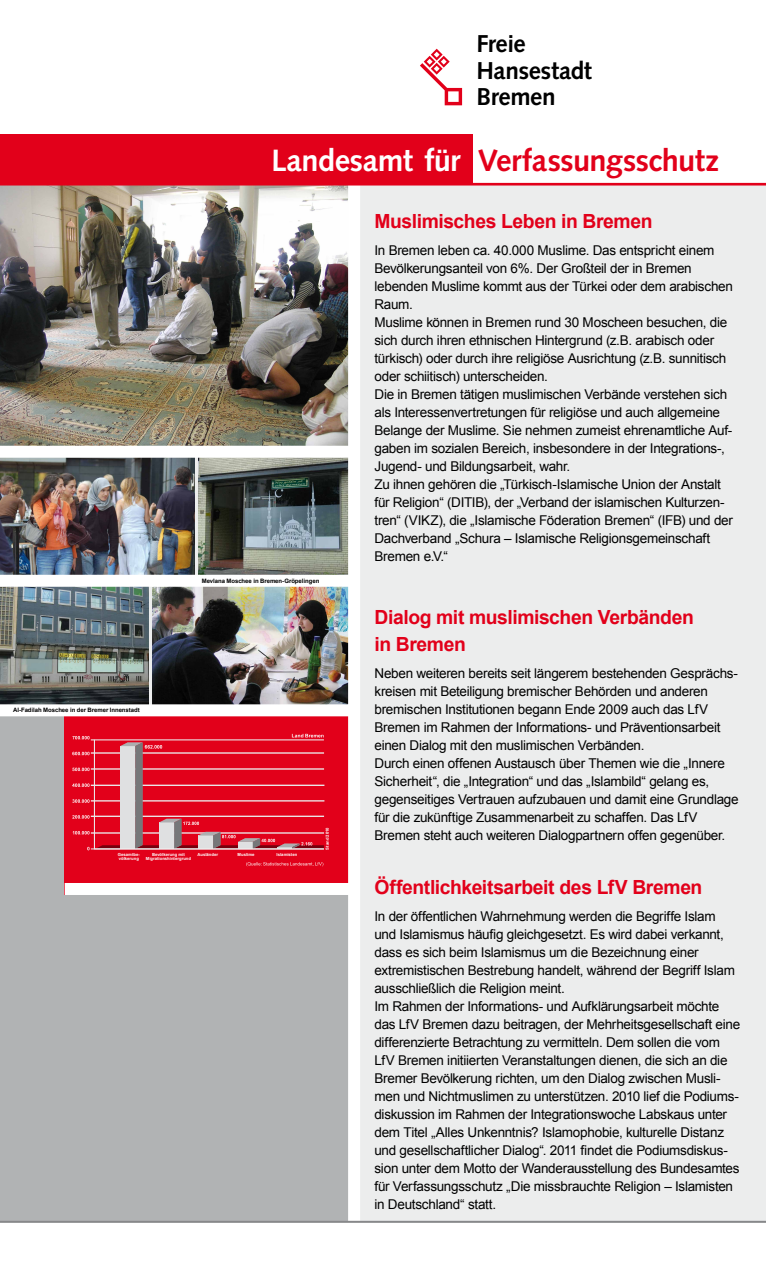
<style>
.page{position:relative;width:766px;height:1276px;background:#fff}
.page>*{position:absolute;margin:0;border:0;box-sizing:border-box;transform-origin:0 0}
.t1{font:700 30.81px "Syntax";letter-spacing:-.015em;color:#e2001a}
.t2{font:700 24.42px/26.6px "Syntax";letter-spacing:-.015em;color:#000}
.t3{font:700 19.5px/27px "Arial";letter-spacing:-.02em;color:#e2001a}
.t4{font:13.5px/18px "Arial";letter-spacing:-.02em;color:#000}
.t5{font:700 6px "Arial";letter-spacing:-.005em;color:#000}
.t6{font:700 4.2px/4.5px "Arial";letter-spacing:.005em;color:#fff}
.s1{color:#fff}
</style>
<div class="page">
<div style="left:0;top:185px;width:765px;height:1037px;background:#eceded"></div>
<div style="left:0;top:713px;width:356px;height:508px;background:#b1b3b4"></div>
<div style="left:65px;top:715px;width:285px;height:180px;background:#e2001a"></div>
<img style="left:199px;top:458px;width:149px;height:117px">
<img style="left:0;top:458px;width:194px;height:117px">
<img style="left:0;top:185px;width:348px;height:261px">
<img style="left:0;top:587px;width:148px;height:117px">
<img style="left:152px;top:587px;width:196px;height:117px">
<div style="left:0;top:135px;width:472px;height:49px;background:#e2001a"></div>
<div style="left:348px;top:184px;width:12px;height:1055px;background:#fff"></div>
<div style="left:0;top:575px;width:356px;height:12px;background:#fff"></div>
<div style="left:0;top:704px;width:356px;height:12px;background:#fff"></div>
<div style="left:65px;top:883px;width:289px;height:12px;background:#fff"></div>
<div style="left:0;top:446px;width:356px;height:12px;background:#fff"></div>
<svg style="left:420px;top:49px;width:42px;height:56px"></svg>
<hr style="left:0;top:1220px;width:765px;height:2px;background:#87888a">
<hr style="left:0;top:183px;width:765px;height:2px;background:#e2001a">
<svg style="left:246px;top:862px;width:77px;height:4px"></svg>
<svg style="left:72px;top:734px;width:252px;height:116px"></svg>
<hr style="left:91px;top:848px;width:233px;height:1px;background:#eceded">
<h2 class="t2" style="left:476px;top:31px;width:117px">Freie<br>Hansestadt<br>Bremen</h2>
<h1 class="t1" style="left:271px;top:142px;width:449px"><span class="s1">Landesamt für</span> Verfassungsschutz</h1>
<p class="t5" style="left:13px;top:706px;width:128px">Al-Fadilah Moschee in der Bremer Innenstadt</p>
<p class="t5" style="left:202px;top:577px;width:119px">Mevlana Moschee in Bremen-Gröpelingen</p>
<p class="t6" style="left:325px;top:849px;width:24px;rotate:-90deg">Stand 2010</p>
<p class="t6" style="left:118px;top:852px;width:24px">Gesamtbe&shy;völkerung</p>
<p class="t6" style="left:197px;top:852px;width:22px">Ausländer</p>
<p class="t6" style="left:237px;top:852px;width:18px">Muslime</p>
<p class="t6" style="left:276px;top:852px;width:22px">Islamisten</p>
<p class="t6" style="left:146px;top:852px;width:47px;text-align:center">Bevölkerung mit<br>Migrationshintergrund</p>
<h3 class="t3" style="left:374px;top:208px;width:279px">Muslimisches Leben in Bremen</h3>
<p class="t4" style="left:374px;top:241px;width:360px">In Bremen leben ca. 40.000 Muslime. Das entspricht einem Bevölkerungsanteil von 6%. Der Großteil der in Bremen lebenden Muslime kommt aus der Türkei oder dem arabischen Raum.<br>Muslime können in Bremen rund 30 Moscheen besuchen, die sich durch ihren ethnischen Hintergrund (z.B. arabisch oder türkisch) oder durch ihre religiöse Ausrichtung (z.B. sunnitisch oder schiitisch) unterscheiden.<br>Die in Bremen tätigen muslimischen Verbände verstehen sich als Interessenvertretungen für religiöse und auch allgemeine Belange der Muslime. Sie nehmen zumeist ehrenamtliche Auf&shy;gaben im sozialen Bereich, insbesondere in der Integrations-, Jugend- und Bildungsarbeit, wahr.<br>Zu ihnen gehören die „Türkisch-Islamische Union der Anstalt für Religion“ (DITIB), der „Verband der islamischen Kulturzen&shy;tren“ (VIKZ), die „Islamische Föderation Bremen“ (IFB) und der Dachverband „Schura – Islamische Religionsgemeinschaft Bremen e.V.“</p>
<h3 class="t3" style="left:374px;top:604px;width:321px">Dialog mit muslimischen Verbänden in Bremen</h3>
<p class="t4" style="left:374px;top:664px;width:365px">Neben weiteren bereits seit längerem bestehenden Gesprächs&shy;kreisen mit Beteiligung bremischer Behörden und anderen bremischen Institutionen begann Ende 2009 auch das LfV Bremen im Rahmen der Informations- und Präventionsarbeit einen Dialog mit den muslimischen Verbänden.<br>Durch einen offenen Austausch über Themen wie die „Innere Sicherheit“, die „Integration“ und das „Islambild“ gelang es, gegenseitiges Vertrauen aufzubauen und damit eine Grundlage für die zukünftige Zusammenarbeit zu schaffen. Das LfV Bremen steht auch weiteren Dialogpartnern offen gegenüber.</p>
<h3 class="t3" style="left:374px;top:874px;width:329px">Öffentlichkeitsarbeit des LfV Bremen</h3>
<p class="t4" style="left:374px;top:907px;width:367px">In der öffentlichen Wahrnehmung werden die Begriffe Islam und Islamismus häufig gleichgesetzt. Es wird dabei verkannt, dass es sich beim Islamismus um die Bezeichnung einer extremistischen Bestrebung handelt, während der Begriff Islam ausschließlich die Religion meint.<br>Im Rahmen der Informations- und Aufklärungsarbeit möchte das LfV Bremen dazu beitragen, der Mehrheitsgesellschaft eine differenzierte Betrachtung zu vermitteln. Dem sollen die vom LfV Bremen initiierten Veranstaltungen dienen, die sich an die Bremer Bevölkerung richten, um den Dialog zwischen Musli&shy;men und Nichtmuslimen zu unterstützen. 2010 lief die Podiums&shy;diskussion im Rahmen der Integrationswoche Labskaus unter dem Titel „Alles Unkenntnis? Islamophobie, kulturelle Distanz und gesellschaftlicher Dialog“. 2011 findet die Podiumsdiskus&shy;sion unter dem Motto der Wanderausstellung des Bundesamtes für Verfassungsschutz „Die missbrauchte Religion – Islamisten in Deutschland“ statt.</p>
</div>
